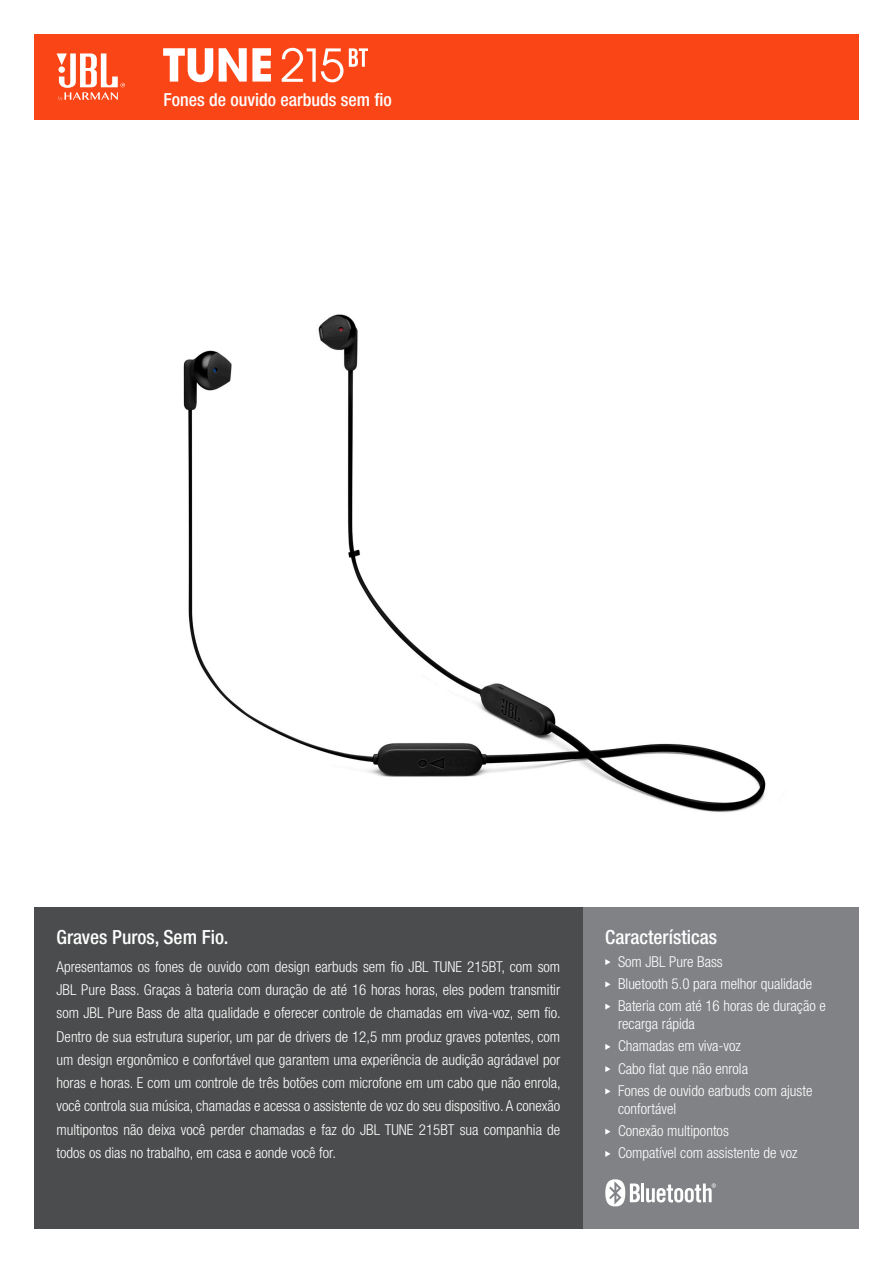
<style>
.page{position:relative;width:893px;height:1263px;background:#fff}
.page>*{position:absolute;margin:0;border:0;box-sizing:border-box;transform-origin:0 0}
.t1{font:500 condensed 19.5px "Helvetica Neue LT Pro";color:#fff}
.t2{font:500 condensed 18px "Helvetica Neue LT Pro";color:#fff}
.t3{font:300 condensed 15px/23.2px "Helvetica Neue LT Pro";color:#fff}
</style>
<div class="page">
<img style="left:183px;top:314px;width:583px;height:499px">
<div style="left:34px;top:34px;width:825px;height:85px;background:#fa4616"></div>
<svg style="left:57px;top:53px;width:68px;height:48px"></svg>
<div style="left:583px;top:908px;width:276px;height:321px;background:#808285"></div>
<svg style="left:605px;top:959px;width:5px;height:6px"></svg>
<svg style="left:605px;top:981px;width:5px;height:6px"></svg>
<svg style="left:605px;top:1003px;width:5px;height:7px"></svg>
<svg style="left:605px;top:1044px;width:5px;height:6px"></svg>
<svg style="left:605px;top:1066px;width:5px;height:6px"></svg>
<svg style="left:605px;top:1088px;width:5px;height:6px"></svg>
<svg style="left:605px;top:1128px;width:5px;height:7px"></svg>
<svg style="left:605px;top:1151px;width:5px;height:6px"></svg>
<div style="left:34px;top:908px;width:549px;height:321px;background:#4b4c4d"></div>
<hr style="left:641px;top:1183px;width:3px;height:19px;background:#fff">
<svg style="left:646px;top:1183px;width:70px;height:19px"></svg>
<svg style="left:605px;top:1179px;width:35px;height:27px"></svg>
<svg style="left:163px;top:48px;width:50px;height:34px"></svg>
<svg style="left:219px;top:48px;width:52px;height:34px"></svg>
<svg style="left:282px;top:48px;width:86px;height:34px"></svg>
<p class="t2" style="left:163px;top:89px;width:230px">Fones de ouvido earbuds sem fio</p>
<p class="t1" style="left:57px;top:926px;width:173px">Graves Puros, Sem Fio.</p>
<p class="t3" style="left:57px;top:955px;width:506px;text-align:justify">Apresentamos os fones de ouvido com design earbuds sem fio JBL TUNE 215BT, com som JBL Pure Bass. Graças à bateria com duração de até 16 horas horas, eles podem transmitir som JBL Pure Bass de alta qualidade e oferecer controle de chamadas em viva-voz, sem fio.<br>Dentro de sua estrutura superior, um par de drivers de 12,5 mm produz graves potentes, com um design ergonômico e confortável que garantem uma experiência de audição agrádavel por horas e horas. E com um controle de três botões com microfone em um cabo que não enrola, você controla sua música, chamadas e acessa o assistente de voz do seu dispositivo. A conexão multipontos não deixa você perder chamadas e faz do JBL TUNE 215BT sua companhia de todos os dias no trabalho, em casa e aonde você for.</p>
<p class="t1" style="left:605px;top:926px;width:113px">Características</p>
<p class="t3" style="left:618px;top:949px;width:106px">Som JBL Pure Bass</p>
<p class="t3" style="left:618px;top:972px;width:195px">Bluetooth 5.0 para melhor qualidade</p>
<p class="t3" style="left:618px;top:997px;width:209px;line-height:18px">Bateria com até 16 horas de duração e recarga rápida</p>
<p class="t3" style="left:618px;top:1034px;width:124px">Chamadas em viva-voz</p>
<p class="t3" style="left:618px;top:1056px;width:132px">Cabo flat que não enrola</p>
<p class="t3" style="left:618px;top:1081px;width:196px;line-height:18px">Fones de ouvido earbuds com ajuste confortável</p>
<p class="t3" style="left:618px;top:1119px;width:112px">Conexão multipontos</p>
<p class="t3" style="left:618px;top:1141px;width:181px">Compatível com assistente de voz</p>
</div>
